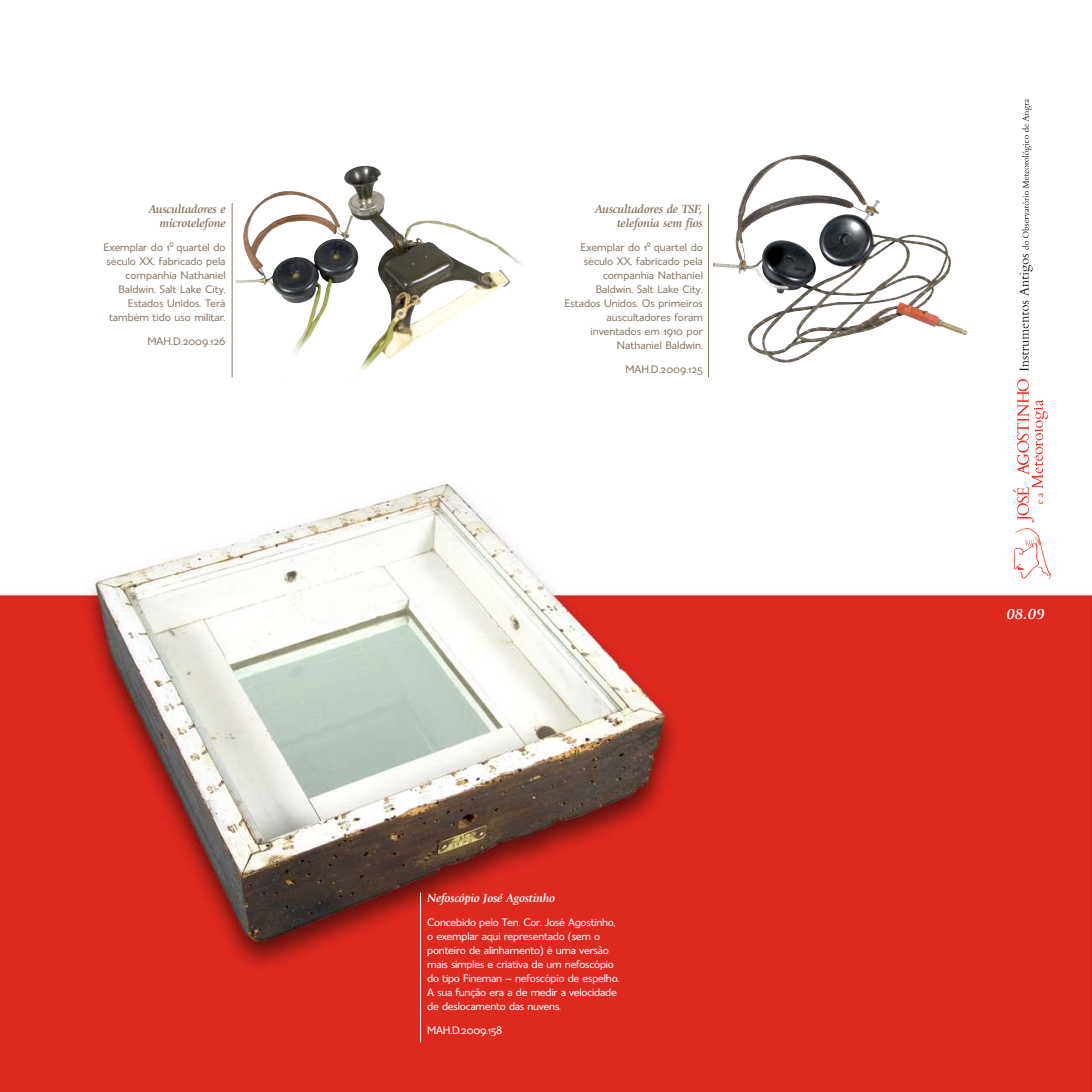
<style>
.page{position:relative;width:1092px;height:1092px;background:#fff}
.page>*{position:absolute;margin:0;border:0;box-sizing:border-box;transform-origin:0 0}
.t1{font:italic 700 15.75px "Giovanni";color:#fff}
.t2{font:italic 700 12.25px/14px "Giovanni";letter-spacing:-.015em;color:#8a7966;text-align:right}
.t3{font:italic 700 12.25px "Giovanni";letter-spacing:-.015em;color:#fff}
.t4{font:11.38px/14px "Esans Alt";color:#8a7966;text-align:right}
.t5{font:11.38px/14px "Esans Alt";letter-spacing:-.02em;color:#fff}
.s1{font-family:"Futura"}
</style>
<div class="page">
<img style="left:0;top:165px;width:1091px;height:926px">
<img style="left:401px;top:223px;width:128px;height:128px">
<img style="left:712px;top:154px;width:255px;height:181px">
<hr style="left:420px;top:892px;width:1px;height:150px;background:#fff">
<hr style="left:232px;top:203px;width:1px;height:174px;background:#8a7966">
<hr style="left:708px;top:204px;width:1px;height:173px;background:#8a7966">
<svg style="left:1019px;top:99px;width:13px;height:272px"></svg>
<svg style="left:1013px;top:379px;width:34px;height:143px"></svg>
<img style="left:1005px;top:526px;width:49px;height:58px">
<p class="t2" style="left:149px;top:202px;width:78px">Auscultadores e microtelefone</p>
<p class="t4" style="left:103px;top:241px;width:124px">Exemplar do 1<span class="s1">º</span> quartel do século XX, fabricado pela companhia Nathaniel<br>Baldwin, Salt Lake City,<br>Estados Unidos. Terá também tido uso militar.</p>
<p class="t4" style="left:147px;top:335px;width:80px">MAH.D.2009.126</p>
<p class="t2" style="left:595px;top:202px;width:109px">Auscultadores de TSF, telefonia sem fios</p>
<p class="t4" style="left:564px;top:241px;width:140px">Exemplar do 1<span class="s1">º</span> quartel do século XX, fabricado pela companhia Nathaniel<br>Baldwin, Salt Lake City,<br>Estados Unidos. Os primeiros auscultadores foram inventados em 1910 por<br>Nathaniel Baldwin.</p>
<p class="t4" style="left:625px;top:363px;width:79px">MAH.D.2009.125</p>
<p class="t3" style="left:427px;top:893px;width:129px">Nefoscópio José Agostinho</p>
<p class="t5" style="left:427px;top:916px;width:194px">Concebido pelo Ten. Cor. José Agostinho, o exemplar aqui representado (sem o ponteiro de alinhamento) é uma versão mais simples e criativa de um nefoscópio do tipo Fineman – nefoscópio de espelho.<br>A sua função era a de medir a velocidade de deslocamento das nuvens.</p>
<p class="t5" style="left:427px;top:1024px;width:77px">MAH.D.2009.158</p>
<h1 class="t1" style="left:1006px;top:607px;width:40px">08.09</h1>
</div>
